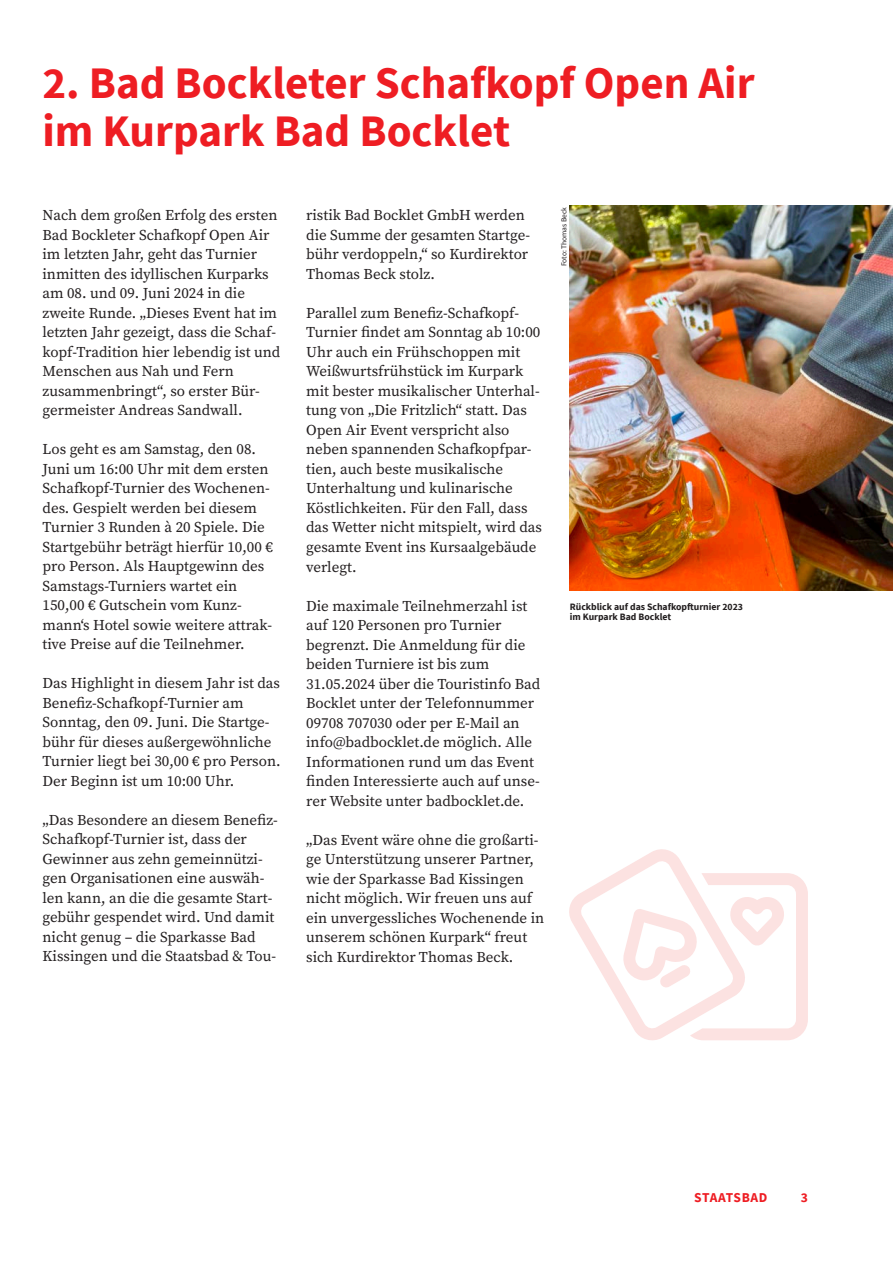
<style>
.page{position:relative;width:893px;height:1263px;background:#fff}
.page>*{position:absolute;margin:0;border:0;box-sizing:border-box;transform-origin:0 0}
.t1{font:700 45px/48px "Source Sans Pro";color:#ee1d23}
.t2{font:15px/19.5px "Source Serif Pro";color:#231f20}
.t3{font:700 13.5px "Source Sans Pro";letter-spacing:.04em;color:#ee1d23}
.t4{font:700 9.75px/9.8px "Source Sans Pro";color:#231f20}
.t5{font:7.5px "Source Sans Pro";color:#231f20}
</style>
<div class="page">
<img style="left:570px;top:206px;width:323px;height:384px">
<svg style="left:569px;top:849px;width:239px;height:191px"></svg>
<h1 class="t1" style="left:43px;top:58px;width:714px">2. Bad Bockleter Schafkopf Open Air im Kurpark Bad Bocklet</h1>
<p class="t2" style="left:43px;top:205px;width:239px">Nach dem großen Erfolg des ersten<br>Bad Bockleter Schafkopf Open Air im letzten Jahr, geht das Turnier inmitten des idyllischen Kurparks am 08. und 09. Juni 2024 in die zweite Runde. „Dieses Event hat im letzten Jahr gezeigt, dass die Schaf&shy;kopf-Tradition hier lebendig ist und<br>Menschen aus Nah und Fern zusammenbringt“, so erster Bür&shy;germeister Andreas Sandwall.</p>
<p class="t2" style="left:43px;top:439px;width:232px">Los geht es am Samstag, den 08.<br>Juni um 16:00 Uhr mit dem ersten<br>Schafkopf-Turnier des Wochenen&shy;des. Gespielt werden bei diesem<br>Turnier 3 Runden à 20 Spiele. Die<br>Startgebühr beträgt hierfür 10,00 € pro Person. Als Hauptgewinn des<br>Samstags-Turniers wartet ein<br>150,00 € Gutschein vom Kunz&shy;mann‘s Hotel sowie weitere attrak&shy;tive Preise auf die Teilnehmer.</p>
<p class="t2" style="left:43px;top:673px;width:240px">Das Highlight in diesem Jahr ist das Benefiz-Schafkopf-Turnier am Sonntag, den 09. Juni. Die Startge&shy;bühr für dieses außergewöhnliche Turnier liegt bei 30,00 € pro Person.<br>Der Beginn ist um 10:00 Uhr.</p>
<p class="t2" style="left:43px;top:810px;width:237px">„Das Besondere an diesem Benefiz-Schafkopf-Turnier ist, dass der Gewinner aus zehn gemeinnützi&shy;gen Organisationen eine auswäh&shy;len kann, an die die gesamte Start&shy;gebühr gespendet wird. Und damit nicht genug – die Sparkasse Bad Kissingen und die Staatsbad &amp; Tou-</p>
<p class="t2" style="left:306px;top:206px;width:225px">ristik Bad Bocklet GmbH werden die Summe der gesamten Startge&shy;bühr verdoppeln,“ so Kurdirektor<br>Thomas Beck stolz.</p>
<p class="t2" style="left:306px;top:303px;width:237px">Parallel zum Benefiz-Schafkopf-<br>Turnier findet am Sonntag ab 10:00<br>Uhr auch ein Frühschoppen mit<br>Weißwurtsfrühstück im Kurpark mit bester musikalischer Unterhal&shy;tung von „Die Fritzlich“ statt. Das<br>Open Air Event verspricht also neben spannenden Schafkopfpar&shy;tien, auch beste musikalische<br>Unterhaltung und kulinarische<br>Köstlichkeiten. Für den Fall, dass das Wetter nicht mitspielt, wird das gesamte Event ins Kursaalgebäude verlegt.</p>
<p class="t2" style="left:306px;top:596px;width:236px">Die maximale Teilnehmerzahl ist auf 120 Personen pro Turnier begrenzt. Die Anmeldung für die beiden Turniere ist bis zum<br>31.05.2024 über die Touristinfo Bad<br>Bocklet unter der Telefonnummer<br>09708 707030 oder per E-Mail an info@badbocklet.de möglich. Alle<br>Informationen rund um das Event finden Interessierte auch auf unse&shy;rer Website unter badbocklet.de.</p>
<p class="t2" style="left:306px;top:830px;width:240px">„Das Event wäre ohne die großarti&shy;ge Unterstützung unserer Partner, wie der Sparkasse Bad Kissingen nicht möglich. Wir freuen uns auf ein unvergessliches Wochenende in unserem schönen Kurpark“ freut sich Kurdirektor Thomas Beck.</p>
<p class="t5" style="left:559px;top:266px;width:61px;rotate:-90deg">Foto: Thomas Beck</p>
<p class="t4" style="left:570px;top:602px;width:175px">Rückblick auf das Schafkopfturnier 2023 im Kurpark Bad Bocklet</p>
<p class="t3" style="left:694px;top:1188px;width:75px">STAATSBAD</p>
<p class="t3" style="left:801px;top:1188px;width:9px">3</p>
</div>
